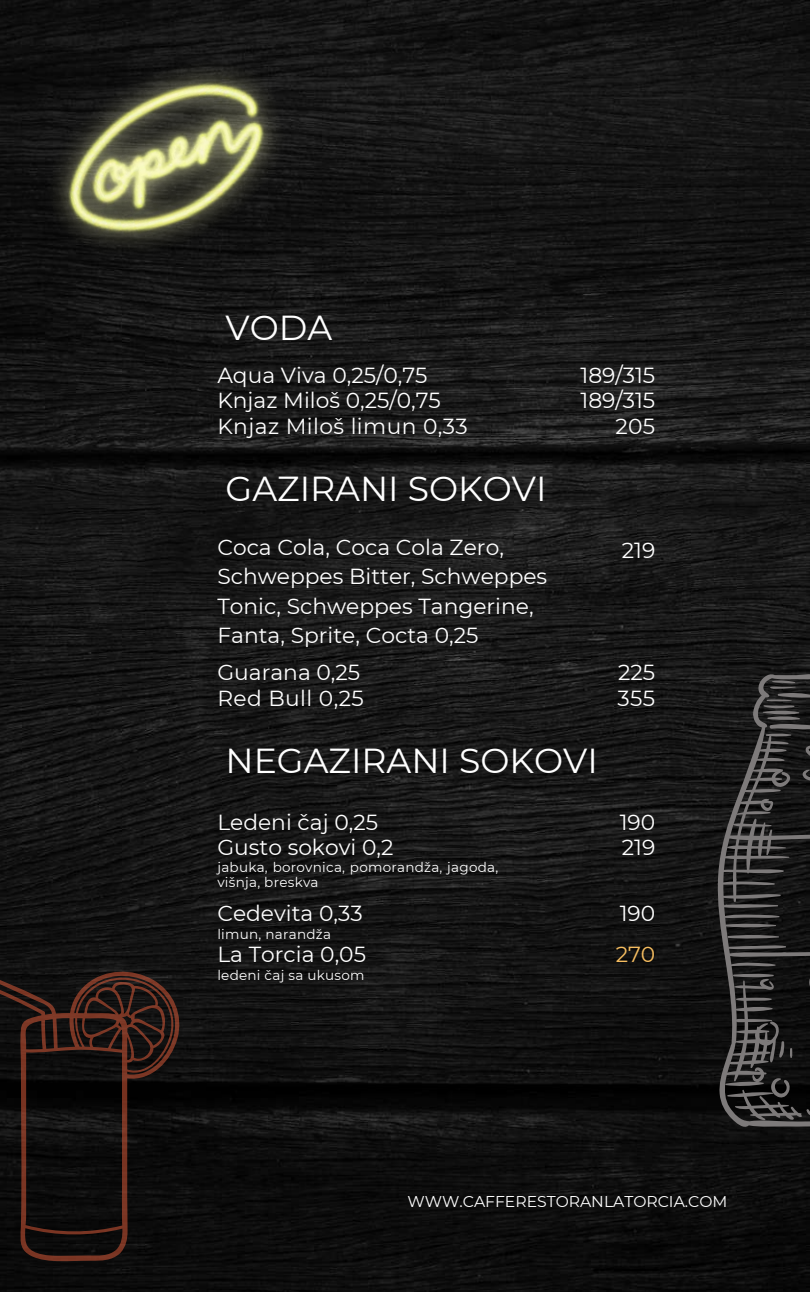
<style>
.page{position:relative;width:810px;height:1293px;background:#fff}
.page>*{position:absolute;margin:0;border:0;box-sizing:border-box;transform-origin:0 0}
.t1{font:34.6px "Montserrat";color:#fff}
.t2{font:21.8px/29.6px "Montserrat";color:#fff}
.t3{font:21.8px "Montserrat";letter-spacing:.02em;color:#fff}
.t4{font:21.8px "Montserrat";color:#f6bd60}
.t5{font:15.6px "Montserrat";color:#fff}
.t6{font:13.6px/15.4px "Montserrat";letter-spacing:.02em;color:#fff}
</style>
<div class="page">
<img style="left:0;top:0;width:809px;height:1292px">
<svg style="left:714px;top:673px;width:95px;height:457px;background:#242424"></svg>
<svg style="left:717px;top:680px;width:92px;height:248px;background:#2d2c2c"></svg>
<svg style="left:727px;top:934px;width:52px;height:5px"></svg>
<svg style="left:728px;top:945px;width:58px;height:4px"></svg>
<svg style="left:725px;top:962px;width:85px;height:159px;background:#2a2929"></svg>
<svg style="left:0;top:972px;width:180px;height:289px;background:#1d1210"></svg>
<img style="left:0;top:19px;width:330px;height:279px">
<h1 class="t1" style="left:226px;top:306px;width:108px">VODA</h1>
<p class="t2" style="left:217px;top:360px;width:212px">Aqua Viva 0,25/0,75</p>
<p class="t2" style="left:580px;top:360px;width:76px">189/315</p>
<p class="t2" style="left:217px;top:386px;width:225px">Knjaz Miloš 0,25/0,75</p>
<p class="t2" style="left:580px;top:386px;width:76px">189/315</p>
<p class="t3" style="left:217px;top:413px;width:252px">Knjaz Miloš limun 0,33</p>
<p class="t2" style="left:615px;top:411px;width:41px">205</p>
<h1 class="t1" style="left:226px;top:468px;width:322px">GAZIRANI SOKOVI</h1>
<p class="t2" style="left:217px;top:532px;width:331px">Coca Cola, Coca Cola Zero,<br>Schweppes Bitter, Schweppes<br>Tonic, Schweppes Tangerine,<br>Fanta, Sprite, Cocta 0,25</p>
<p class="t2" style="left:622px;top:535px;width:35px">219</p>
<p class="t2" style="left:217px;top:658px;width:144px">Guarana 0,25</p>
<p class="t2" style="left:618px;top:658px;width:39px">225</p>
<p class="t3" style="left:217px;top:685px;width:148px">Red Bull 0,25</p>
<p class="t2" style="left:617px;top:683px;width:39px">355</p>
<h1 class="t1" style="left:226px;top:740px;width:374px">NEGAZIRANI SOKOVI</h1>
<p class="t2" style="left:217px;top:807px;width:162px">Ledeni čaj 0,25</p>
<p class="t2" style="left:620px;top:807px;width:37px">190</p>
<p class="t2" style="left:217px;top:832px;width:178px">Gusto sokovi 0,2</p>
<p class="t2" style="left:622px;top:832px;width:35px">219</p>
<p class="t6" style="left:217px;top:860px;width:282px">jabuka, borovnica, pomorandža, jagoda, višnja, breskva</p>
<p class="t2" style="left:217px;top:898px;width:147px">Cedevita 0,33</p>
<p class="t2" style="left:620px;top:898px;width:37px">190</p>
<p class="t6" style="left:217px;top:926px;width:115px">limun, narandža</p>
<p class="t2" style="left:217px;top:939px;width:150px">La Torcia 0,05</p>
<p class="t4" style="left:615px;top:941px;width:41px">270</p>
<p class="t6" style="left:217px;top:967px;width:149px">ledeni čaj sa ukusom</p>
<p class="t5" style="left:407px;top:1192px;width:321px">WWW.CAFFERESTORANLATORCIA.COM</p>
</div>
